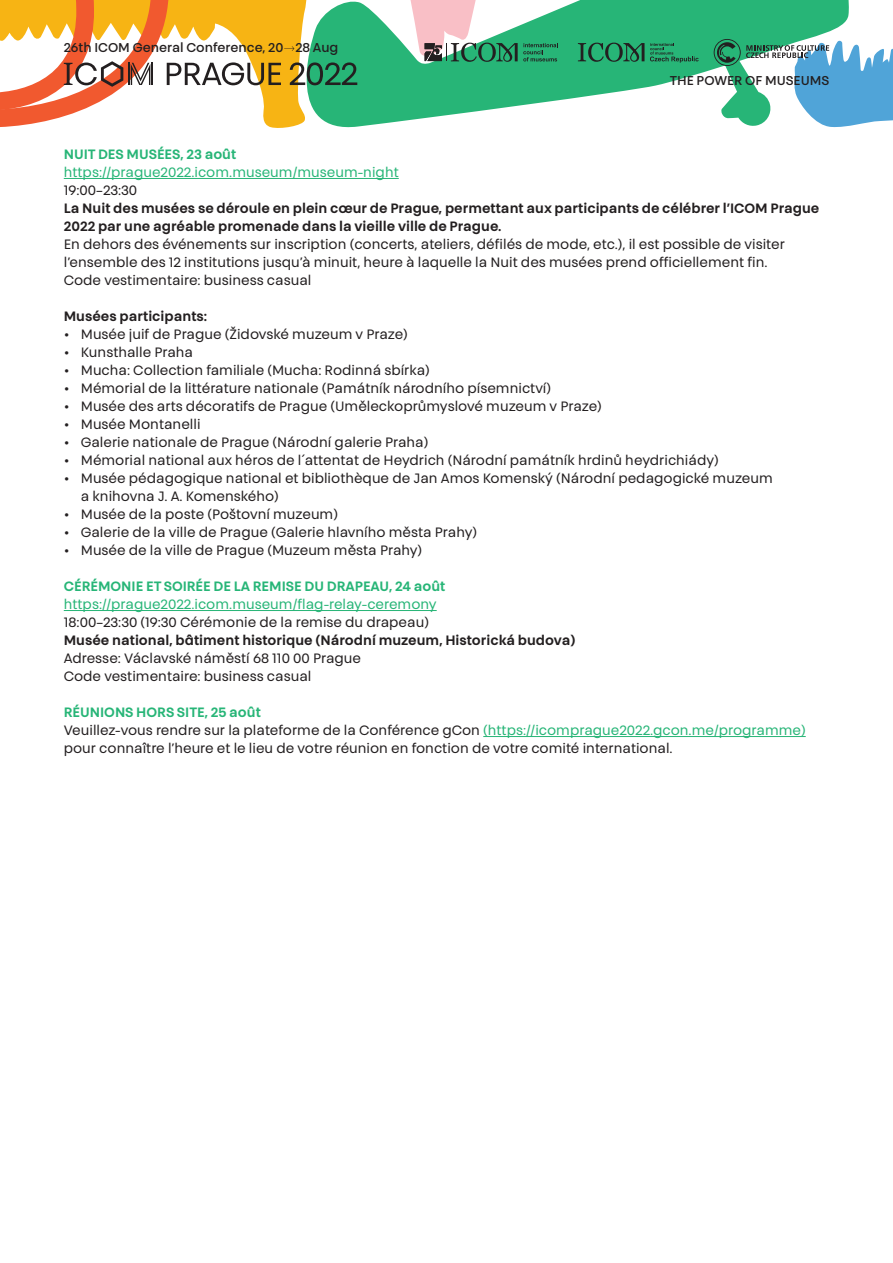
<style>
.page{position:relative;width:893px;height:1263px;background:#fff}
.page>*{position:absolute;margin:0;border:0;box-sizing:border-box;transform-origin:0 0}
.ICOM_text_9_12{font:13.5px/18px "Touche";color:#231f20}
.ICOM_text_9_12-2{font:600 13.5px/18px "Touche";color:#231f20}
.ICOM_text_9_12-3{font:13.5px "Touche";color:#27b577}
.ICOM_text_9_12-4{font:600 13.5px "Touche";color:#27b577}
.t1{font:500 12.75px "Touche";color:#231f20}
.s1{color:#27b577}
</style>
<div class="page">
<svg style="left:357px;top:0;width:357px;height:127px;fill:#27b577"></svg>
<svg style="left:376px;top:0;width:182px;height:62px"></svg>
<svg style="left:578px;top:43px;width:66px;height:19px"></svg>
<svg style="left:650px;top:43px;width:49px;height:20px"></svg>
<svg style="left:0;top:0;width:357px;height:128px"></svg>
<svg style="left:714px;top:0;width:179px;height:128px"></svg>
<hr style="left:64px;top:178px;width:335px;height:1px;background:#27b577">
<hr style="left:64px;top:610px;width:373px;height:1px;background:#27b577">
<hr style="left:483px;top:736px;width:323px;height:1px;background:#27b577">
<p class="t1" style="left:64px;top:40px;width:276px">26th ICOM General Conference, 20 28 Aug</p>
<p class="t1" style="left:670px;top:73px;width:161px">THE POWER OF MUSEUMS</p>
<p class="ICOM_text_9_12-4" style="left:64px;top:146px;width:174px">NUIT DES MUSÉES, 23 août</p>
<p class="ICOM_text_9_12-3" style="left:64px;top:164px;width:336px">https://prague2022.icom.museum/museum-night</p>
<p class="ICOM_text_9_12" style="left:64px;top:181px;width:75px">19:00–23:30</p>
<p class="ICOM_text_9_12-2" style="left:64px;top:199px;width:757px">La Nuit des musées se déroule en plein cœur de Prague, permettant aux participants de célébrer l’ICOM Prague<br>2022 par une agréable promenade dans la vieille ville de Prague.</p>
<p class="ICOM_text_9_12" style="left:64px;top:235px;width:723px">En dehors des événements sur inscription (concerts, ateliers, défilés de mode, etc.), il est possible de visiter l’ensemble des 12 institutions jusqu’à minuit, heure à laquelle la Nuit des musées prend officiellement fin.</p>
<p class="ICOM_text_9_12" style="left:64px;top:271px;width:249px">Code vestimentaire: business casual</p>
<p class="ICOM_text_9_12-2" style="left:64px;top:307px;width:145px">Musées participants:</p>
<p class="ICOM_text_9_12" style="left:64px;top:325px;width:346px">• Musée juif de Prague (Židovské muzeum v Praze)</p>
<p class="ICOM_text_9_12" style="left:64px;top:343px;width:131px">• Kunsthalle Praha</p>
<p class="ICOM_text_9_12" style="left:64px;top:361px;width:368px">• Mucha: Collection familiale (Mucha: Rodinná sbírka)</p>
<p class="ICOM_text_9_12" style="left:64px;top:379px;width:489px">• Mémorial de la littérature nationale (Památník národního písemnictví)</p>
<p class="ICOM_text_9_12" style="left:64px;top:397px;width:540px">• Musée des arts décoratifs de Prague (Uměleckoprůmyslové muzeum v Praze)</p>
<p class="ICOM_text_9_12" style="left:64px;top:415px;width:138px">• Musée Montanelli</p>
<p class="ICOM_text_9_12" style="left:64px;top:433px;width:366px">• Galerie nationale de Prague (Národní galerie Praha)</p>
<p class="ICOM_text_9_12" style="left:64px;top:451px;width:656px">• Mémorial national aux héros de l´attentat de Heydrich (Národní památník hrdinů heydrichiády)</p>
<p class="ICOM_text_9_12" style="left:81px;top:469px;width:693px;text-indent:-17px">• Musée pédagogique national et bibliothèque de Jan Amos Komenský (Národní pedagogické muzeum a knihovna J. A. Komenského)</p>
<p class="ICOM_text_9_12" style="left:64px;top:505px;width:276px">• Musée de la poste (Poštovní muzeum)</p>
<p class="ICOM_text_9_12" style="left:64px;top:523px;width:415px">• Galerie de la ville de Prague (Galerie hlavního města Prahy)</p>
<p class="ICOM_text_9_12" style="left:64px;top:541px;width:360px">• Musée de la ville de Prague (Muzeum města Prahy)</p>
<p class="ICOM_text_9_12-4" style="left:64px;top:578px;width:383px">CÉRÉMONIE ET SOIRÉE DE LA REMISE DU DRAPEAU, 24 août</p>
<p class="ICOM_text_9_12-3" style="left:64px;top:596px;width:374px">https://prague2022.icom.museum/flag-relay-ceremony</p>
<p class="ICOM_text_9_12" style="left:64px;top:613px;width:367px">18:00–23:30 (19:30 Cérémonie de la remise du drapeau)</p>
<p class="ICOM_text_9_12-2" style="left:64px;top:631px;width:513px">Musée national, bâtiment historique (Národní muzeum, Historická budova)</p>
<p class="ICOM_text_9_12" style="left:64px;top:649px;width:299px">Adresse: Václavské náměstí 68 110 00 Prague</p>
<p class="ICOM_text_9_12" style="left:64px;top:667px;width:249px">Code vestimentaire: business casual</p>
<p class="ICOM_text_9_12-4" style="left:64px;top:704px;width:199px">RÉUNIONS HORS SITE, 25 août</p>
<p class="ICOM_text_9_12" style="left:64px;top:721px;width:743px">Veuillez-vous rendre sur la plateforme de la Conférence gCon <span class="s1">(https://icomprague2022.gcon.me/programme) </span>pour connaître l’heure et le lieu de votre réunion en fonction de votre comité international.</p>
</div>
